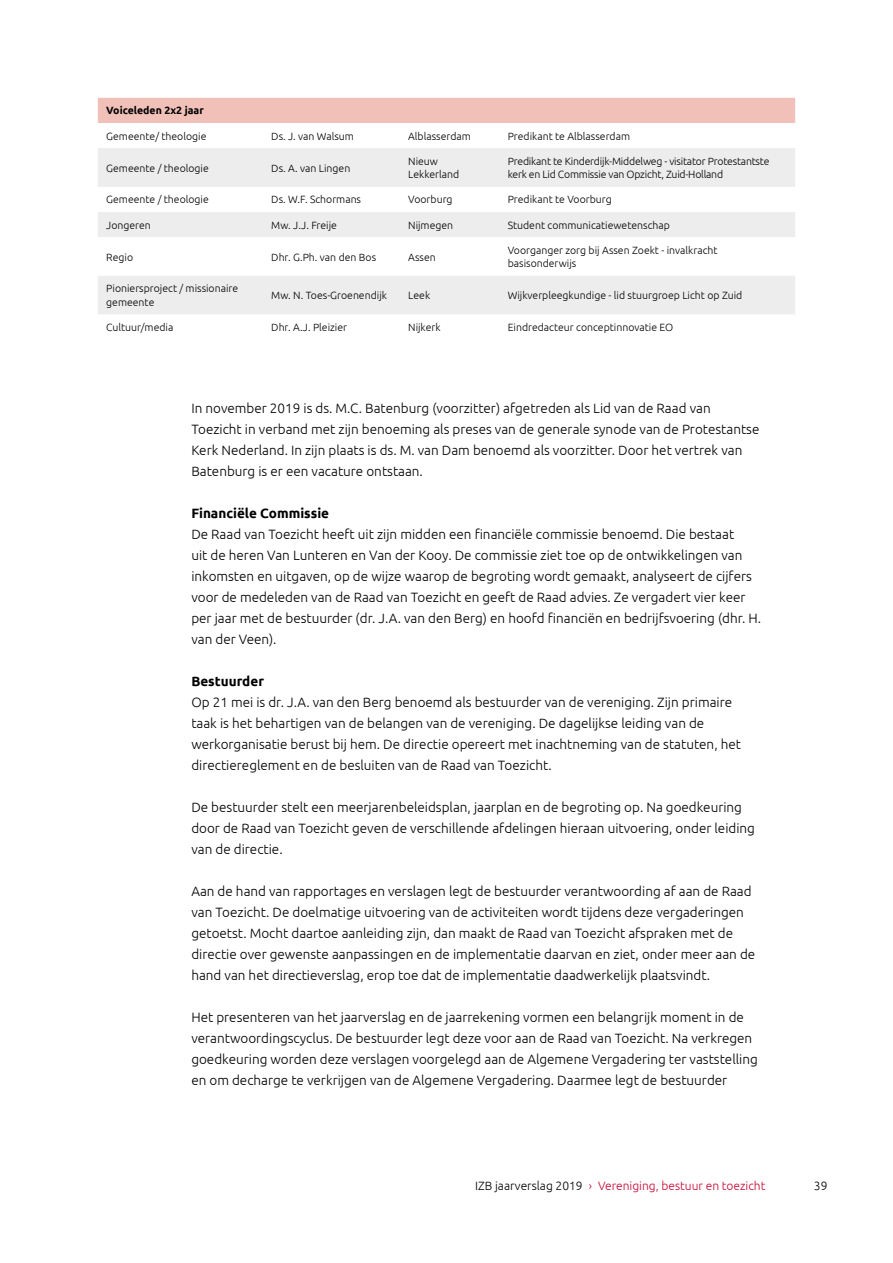
<style>
.page{position:relative;width:893px;height:1263px;background:#fff}
.page>*{position:absolute;margin:0;border:0;box-sizing:border-box;transform-origin:0 0}
.t1{font:300 13.5px/21px "Ubuntu";color:#000}
.t2{font:700 13.5px "Ubuntu";color:#000}
.t3{font:300 12px "Ubuntu";color:#ca0733}
.t4{font:300 12px "Ubuntu";color:#000}
.t5{font:300 10.5px/13.5px "Ubuntu";color:#000}
.t6{font:300 10.5px/13.5px "Ubuntu";letter-spacing:-.02em;color:#000}
.t7{font:700 10.5px "Ubuntu";color:#000}
.s1{color:#000}
</style>
<div class="page">
<div style="left:98px;top:98px;width:697px;height:25px;background:#f0c0b9"></div>
<svg style="left:98px;top:148px;width:697px;height:166px;fill:#ededed"></svg>
<p class="t7" style="left:106px;top:104px;width:99px">Voiceleden 2x2 jaar</p>
<p class="t5" style="left:106px;top:129px;width:102px">Gemeente/ theologie</p>
<p class="t5" style="left:271px;top:129px;width:84px">Ds. J. van Walsum</p>
<p class="t5" style="left:408px;top:129px;width:64px">Alblasserdam</p>
<p class="t5" style="left:508px;top:129px;width:124px">Predikant te Alblasserdam</p>
<p class="t5" style="left:106px;top:161px;width:104px">Gemeente / theologie</p>
<p class="t5" style="left:271px;top:161px;width:81px">Ds. A. van Lingen</p>
<p class="t5" style="left:408px;top:154px;width:53px">Nieuw<br>Lekkerland</p>
<p class="t6" style="left:508px;top:154px;width:263px">Predikant te Kinderdijk-Middelweg - visitator Protestantste kerk en Lid Commissie van Opzicht, Zuid-Holland</p>
<p class="t5" style="left:106px;top:193px;width:104px">Gemeente / theologie</p>
<p class="t5" style="left:271px;top:193px;width:91px">Ds. W.F. Schormans</p>
<p class="t5" style="left:408px;top:193px;width:46px">Voorburg</p>
<p class="t5" style="left:508px;top:193px;width:106px">Predikant te Voorburg</p>
<p class="t5" style="left:106px;top:218px;width:46px">Jongeren</p>
<p class="t5" style="left:271px;top:218px;width:67px">Mw. J.J. Freije</p>
<p class="t5" style="left:408px;top:218px;width:46px">Nijmegen</p>
<p class="t5" style="left:508px;top:218px;width:164px">Student communicatiewetenschap</p>
<p class="t5" style="left:106px;top:250px;width:28px">Regio</p>
<p class="t5" style="left:271px;top:250px;width:106px">Dhr. G.Ph. van den Bos</p>
<p class="t5" style="left:408px;top:250px;width:29px">Assen</p>
<p class="t5" style="left:508px;top:243px;width:211px">Voorganger zorg bij Assen Zoekt - invalkracht basisonderwijs</p>
<p class="t5" style="left:106px;top:282px;width:133px">Pioniersproject / missionaire gemeente</p>
<p class="t5" style="left:271px;top:288px;width:117px">Mw. N. Toes-Groenendijk</p>
<p class="t5" style="left:408px;top:288px;width:23px">Leek</p>
<p class="t5" style="left:508px;top:288px;width:236px">Wijkverpleegkundige - lid stuurgroep Licht op Zuid</p>
<p class="t5" style="left:106px;top:320px;width:69px">Cultuur/media</p>
<p class="t5" style="left:271px;top:320px;width:77px">Dhr. A.J. Pleizier</p>
<p class="t5" style="left:408px;top:320px;width:34px">Nijkerk</p>
<p class="t5" style="left:508px;top:320px;width:167px">Eindredacteur conceptinnovatie EO</p>
<p class="t1" style="left:191px;top:397px;width:570px">In november 2019 is ds. M.C. Batenburg (voorzitter) afgetreden als Lid van de Raad van Toezicht in verband met zijn benoeming als preses van de generale synode van de Protestantse Kerk Nederland. In zijn plaats is ds. M. van Dam benoemd als voorzitter. Door het vertrek van Batenburg is er een vacature ontstaan.</p>
<p class="t2" style="left:191px;top:505px;width:139px">Financiële Commissie</p>
<p class="t1" style="left:191px;top:523px;width:571px">De Raad van Toezicht heeft uit zijn midden een financiële commissie benoemd. Die bestaat<br>uit de heren Van Lunteren en Van der Kooy. De commissie ziet toe op de ontwikkelingen van inkomsten en uitgaven, op de wijze waarop de begroting wordt gemaakt, analyseert de cijfers voor de medeleden van de Raad van Toezicht en geeft de Raad advies. Ze vergadert vier keer per jaar met de bestuurder (dr. J.A. van den Berg) en hoofd financiën en bedrijfsvoering (dhr. H. van der Veen).</p>
<p class="t2" style="left:191px;top:673px;width:74px">Bestuurder</p>
<p class="t1" style="left:191px;top:691px;width:551px">Op 21 mei is dr. J.A. van den Berg benoemd als bestuurder van de vereniging. Zijn primaire taak is het behartigen van de belangen van de vereniging. De dagelijkse leiding van de werkorganisatie berust bij hem. De directie opereert met inachtneming van de statuten, het directiereglement en de besluiten van de Raad van Toezicht.</p>
<p class="t1" style="left:191px;top:796px;width:565px">De bestuurder stelt een meerjarenbeleidsplan, jaarplan en de begroting op. Na goedkeuring door de Raad van Toezicht geven de verschillende afdelingen hieraan uitvoering, onder leiding van de directie.</p>
<p class="t1" style="left:191px;top:880px;width:565px">Aan de hand van rapportages en verslagen legt de bestuurder verantwoording af aan de Raad van Toezicht. De doelmatige uitvoering van de activiteiten wordt tijdens deze vergaderingen getoetst. Mocht daartoe aanleiding zijn, dan maakt de Raad van Toezicht afspraken met de directie over gewenste aanpassingen en de implementatie daarvan en ziet, onder meer aan de hand van het directieverslag, erop toe dat de implementatie daadwerkelijk plaatsvindt.</p>
<p class="t1" style="left:191px;top:1006px;width:568px">Het presenteren van het jaarverslag en de jaarrekening vormen een belangrijk moment in de verantwoordingscyclus. De bestuurder legt deze voor aan de Raad van Toezicht. Na verkregen goedkeuring worden deze verslagen voorgelegd aan de Algemene Vergadering ter vaststelling en om decharge te verkrijgen van de Algemene Vergadering. Daarmee legt de bestuurder</p>
<p class="t3" style="left:475px;top:1178px;width:292px"><span class="s1">IZB jaarverslag 2019</span> › Vereniging, bestuur en toezicht</p>
<p class="t4" style="left:814px;top:1178px;width:15px">39</p>
</div>
